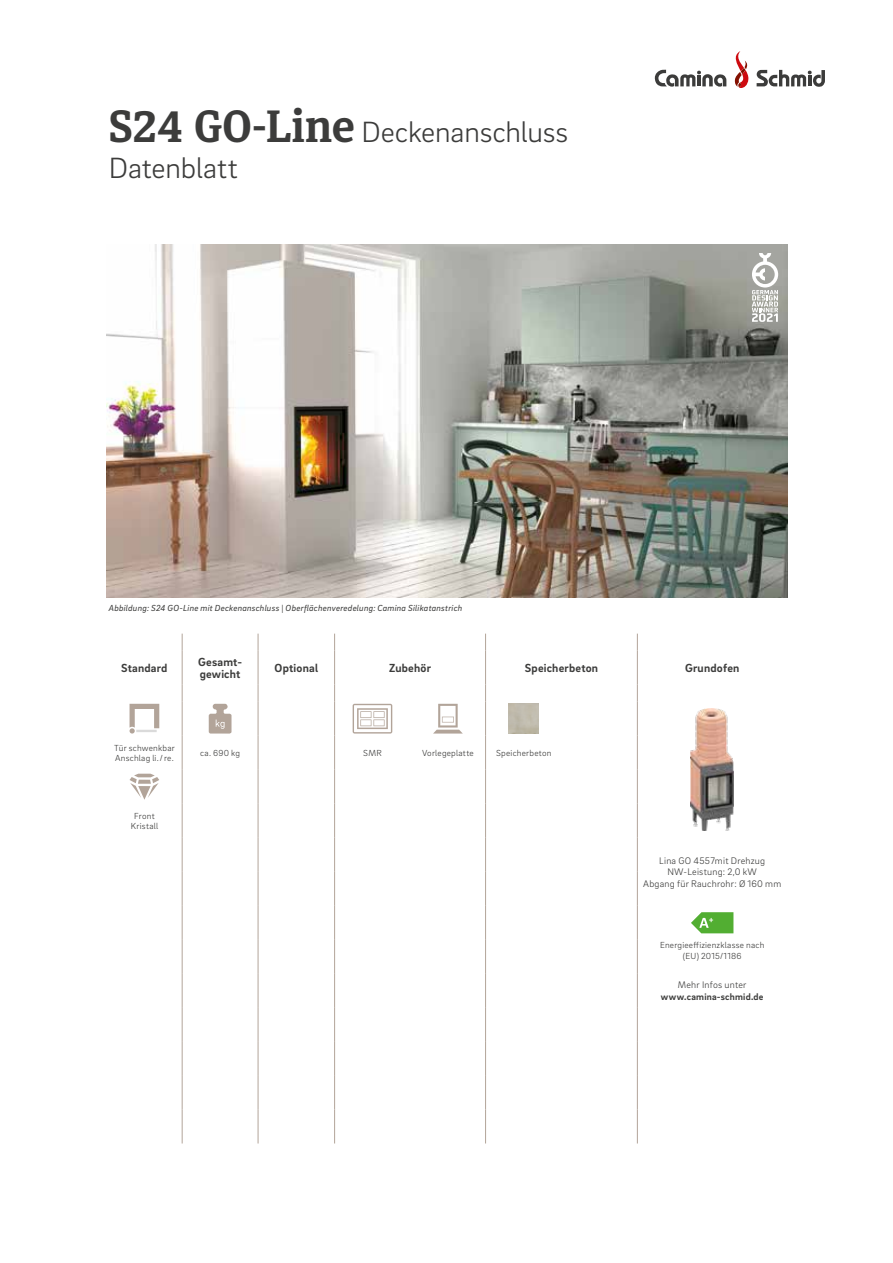
<style>
.page{position:relative;width:893px;height:1263px;background:#fff}
.page>*{position:absolute;margin:0;border:0;box-sizing:border-box;transform-origin:0 0}
.t1{font:300 30px/36px "Brix Sans";letter-spacing:-.005em;color:#3c3c3b}
.t2{font:700 12px/12px "Brix Sans";letter-spacing:.015em;color:#3c3c3b}
.t3{font:300 9.75px/11.7px "Brix Sans";letter-spacing:.02em;color:#3c3c3b;text-align:center}
.t4{font:700 9.75px "Brix Sans";letter-spacing:.02em;color:#3c3c3b}
.t5{font:300 9px/10.8px "Brix Sans";letter-spacing:.025em;color:#3c3c3b;text-align:center}
.t6{font:italic 9px "Brix Sans";letter-spacing:.025em;color:#3c3c3b}
.s1{font-family:"Diaria Pro";font-weight:700;font-size:45px}
</style>
<div class="page">
<svg style="left:734px;top:51px;width:15px;height:37px"></svg>
<svg style="left:655px;top:70px;width:71px;height:17px"></svg>
<svg style="left:757px;top:70px;width:68px;height:17px"></svg>
<svg style="left:182px;top:634px;width:1px;height:17px"></svg>
<svg style="left:258px;top:634px;width:1px;height:17px"></svg>
<svg style="left:334px;top:634px;width:1px;height:17px"></svg>
<svg style="left:485px;top:634px;width:1px;height:17px"></svg>
<svg style="left:637px;top:634px;width:1px;height:17px"></svg>
<hr style="left:182px;top:651px;width:1px;height:34px;background:#b2a499">
<hr style="left:258px;top:651px;width:1px;height:34px;background:#b2a499">
<hr style="left:334px;top:651px;width:1px;height:34px;background:#b2a499">
<hr style="left:485px;top:651px;width:1px;height:34px;background:#b2a499">
<hr style="left:637px;top:651px;width:1px;height:34px;background:#b2a499">
<svg style="left:182px;top:685px;width:1px;height:17px"></svg>
<svg style="left:258px;top:685px;width:1px;height:17px"></svg>
<svg style="left:334px;top:685px;width:1px;height:17px"></svg>
<svg style="left:485px;top:685px;width:1px;height:17px"></svg>
<svg style="left:637px;top:685px;width:1px;height:17px"></svg>
<hr style="left:485px;top:702px;width:1px;height:34px;background:#b2a499">
<hr style="left:485px;top:770px;width:1px;height:34px;background:#b2a499">
<hr style="left:637px;top:702px;width:1px;height:34px;background:#b2a499">
<hr style="left:637px;top:770px;width:1px;height:34px;background:#b2a499">
<hr style="left:637px;top:838px;width:1px;height:34px;background:#b2a499">
<hr style="left:182px;top:770px;width:1px;height:34px;background:#b2a499">
<hr style="left:182px;top:804px;width:1px;height:34px;background:#b2a499">
<hr style="left:182px;top:838px;width:1px;height:34px;background:#b2a499">
<hr style="left:182px;top:872px;width:1px;height:34px;background:#b2a499">
<hr style="left:258px;top:838px;width:1px;height:34px;background:#b2a499">
<hr style="left:258px;top:872px;width:1px;height:34px;background:#b2a499">
<hr style="left:334px;top:838px;width:1px;height:34px;background:#b2a499">
<hr style="left:334px;top:872px;width:1px;height:34px;background:#b2a499">
<hr style="left:485px;top:736px;width:1px;height:34px;background:#b2a499">
<hr style="left:485px;top:804px;width:1px;height:34px;background:#b2a499">
<hr style="left:637px;top:736px;width:1px;height:34px;background:#b2a499">
<hr style="left:637px;top:804px;width:1px;height:34px;background:#b2a499">
<hr style="left:637px;top:872px;width:1px;height:34px;background:#b2a499">
<hr style="left:182px;top:906px;width:1px;height:34px;background:#b2a499">
<hr style="left:258px;top:906px;width:1px;height:34px;background:#b2a499">
<hr style="left:334px;top:906px;width:1px;height:34px;background:#b2a499">
<hr style="left:637px;top:906px;width:1px;height:34px;background:#b2a499">
<hr style="left:182px;top:940px;width:1px;height:34px;background:#b2a499">
<hr style="left:258px;top:940px;width:1px;height:34px;background:#b2a499">
<hr style="left:334px;top:940px;width:1px;height:34px;background:#b2a499">
<hr style="left:637px;top:940px;width:1px;height:34px;background:#b2a499">
<hr style="left:182px;top:974px;width:1px;height:34px;background:#b2a499">
<hr style="left:182px;top:1008px;width:1px;height:34px;background:#b2a499">
<hr style="left:182px;top:1042px;width:1px;height:34px;background:#b2a499">
<hr style="left:182px;top:1076px;width:1px;height:33px;background:#b2a499">
<hr style="left:182px;top:1109px;width:1px;height:34px;background:#b2a499">
<hr style="left:258px;top:974px;width:1px;height:34px;background:#b2a499">
<hr style="left:258px;top:1008px;width:1px;height:34px;background:#b2a499">
<hr style="left:258px;top:1042px;width:1px;height:34px;background:#b2a499">
<hr style="left:258px;top:1076px;width:1px;height:33px;background:#b2a499">
<hr style="left:258px;top:1109px;width:1px;height:34px;background:#b2a499">
<hr style="left:334px;top:974px;width:1px;height:34px;background:#b2a499">
<hr style="left:334px;top:1008px;width:1px;height:34px;background:#b2a499">
<hr style="left:334px;top:1042px;width:1px;height:34px;background:#b2a499">
<hr style="left:334px;top:1076px;width:1px;height:33px;background:#b2a499">
<hr style="left:334px;top:1109px;width:1px;height:34px;background:#b2a499">
<hr style="left:485px;top:974px;width:1px;height:34px;background:#b2a499">
<hr style="left:485px;top:1008px;width:1px;height:34px;background:#b2a499">
<hr style="left:485px;top:1042px;width:1px;height:34px;background:#b2a499">
<hr style="left:485px;top:1076px;width:1px;height:33px;background:#b2a499">
<hr style="left:485px;top:1109px;width:1px;height:34px;background:#b2a499">
<hr style="left:637px;top:974px;width:1px;height:34px;background:#b2a499">
<hr style="left:637px;top:1008px;width:1px;height:34px;background:#b2a499">
<hr style="left:637px;top:1042px;width:1px;height:34px;background:#b2a499">
<hr style="left:637px;top:1076px;width:1px;height:33px;background:#b2a499">
<hr style="left:637px;top:1109px;width:1px;height:34px;background:#b2a499">
<hr style="left:182px;top:702px;width:1px;height:34px;background:#b2a499">
<hr style="left:334px;top:702px;width:1px;height:34px;background:#b2a499">
<hr style="left:182px;top:736px;width:1px;height:34px;background:#b2a499">
<hr style="left:334px;top:736px;width:1px;height:34px;background:#b2a499">
<hr style="left:334px;top:770px;width:1px;height:34px;background:#b2a499">
<hr style="left:334px;top:804px;width:1px;height:34px;background:#b2a499">
<hr style="left:485px;top:838px;width:1px;height:34px;background:#b2a499">
<hr style="left:485px;top:872px;width:1px;height:34px;background:#b2a499">
<hr style="left:485px;top:906px;width:1px;height:34px;background:#b2a499">
<hr style="left:485px;top:940px;width:1px;height:34px;background:#b2a499">
<hr style="left:258px;top:702px;width:1px;height:34px;background:#b2a499">
<hr style="left:258px;top:736px;width:1px;height:34px;background:#b2a499">
<hr style="left:258px;top:770px;width:1px;height:34px;background:#b2a499">
<hr style="left:258px;top:804px;width:1px;height:34px;background:#b2a499">
<img style="left:107px;top:244px;width:680px;height:353px">
<svg style="left:130px;top:704px;width:29px;height:29px"></svg>
<svg style="left:209px;top:704px;width:22px;height:29px"></svg>
<svg style="left:353px;top:704px;width:39px;height:29px"></svg>
<svg style="left:434px;top:704px;width:28px;height:29px"></svg>
<img style="left:691px;top:709px;width:43px;height:122px">
<svg style="left:130px;top:774px;width:29px;height:26px"></svg>
<svg style="left:691px;top:912px;width:42px;height:21px"></svg>
<svg style="left:752px;top:253px;width:26px;height:69px"></svg>
<h1 class="t1" style="left:109px;top:113px;width:461px"><span class="s1">S24 GO-Line</span> Deckenanschluss<br>Datenblatt</h1>
<p class="t6" style="left:109px;top:602px;width:355px">Abbildung: S24 GO-Line mit Deckenanschluss | Oberflächenveredelung: Camina Silikatanstrich</p>
<h2 class="t2" style="left:121px;top:661px;width:48px">Standard</h2>
<h2 class="t2" style="left:198px;top:655px;width:45px">Gesamt&shy;gewicht</h2>
<h2 class="t2" style="left:275px;top:661px;width:45px">Optional</h2>
<h2 class="t2" style="left:389px;top:661px;width:43px">Zubehör</h2>
<h2 class="t2" style="left:525px;top:661px;width:75px">Speicherbeton</h2>
<h2 class="t2" style="left:685px;top:661px;width:56px">Grundofen</h2>
<p class="t5" style="left:114px;top:742px;width:62px;text-align:left">Tür schwenkbar<br>Anschlag li./re.</p>
<p class="t5" style="left:200px;top:747px;width:41px">ca. 690 kg</p>
<p class="t5" style="left:363px;top:747px;width:20px">SMR</p>
<p class="t5" style="left:422px;top:747px;width:53px">Vorlegeplatte</p>
<p class="t5" style="left:496px;top:747px;width:57px">Speicherbeton</p>
<p class="t5" style="left:131px;top:810px;width:29px">Front<br>Kristall</p>
<p class="t3" style="left:643px;top:854px;width:140px">Lina GO 4557mit Drehzug<br>NW-Leistung: 2,0 kW<br>Abgang für Rauchrohr: Ø 160 mm</p>
<p class="t5" style="left:660px;top:940px;width:106px">Energieeffizienzklasse nach (EU) 2015/1186</p>
<p class="t3" style="left:678px;top:979px;width:70px">Mehr Infos unter</p>
<p class="t4" style="left:661px;top:990px;width:104px">www.camina-schmid.de</p>
</div>
